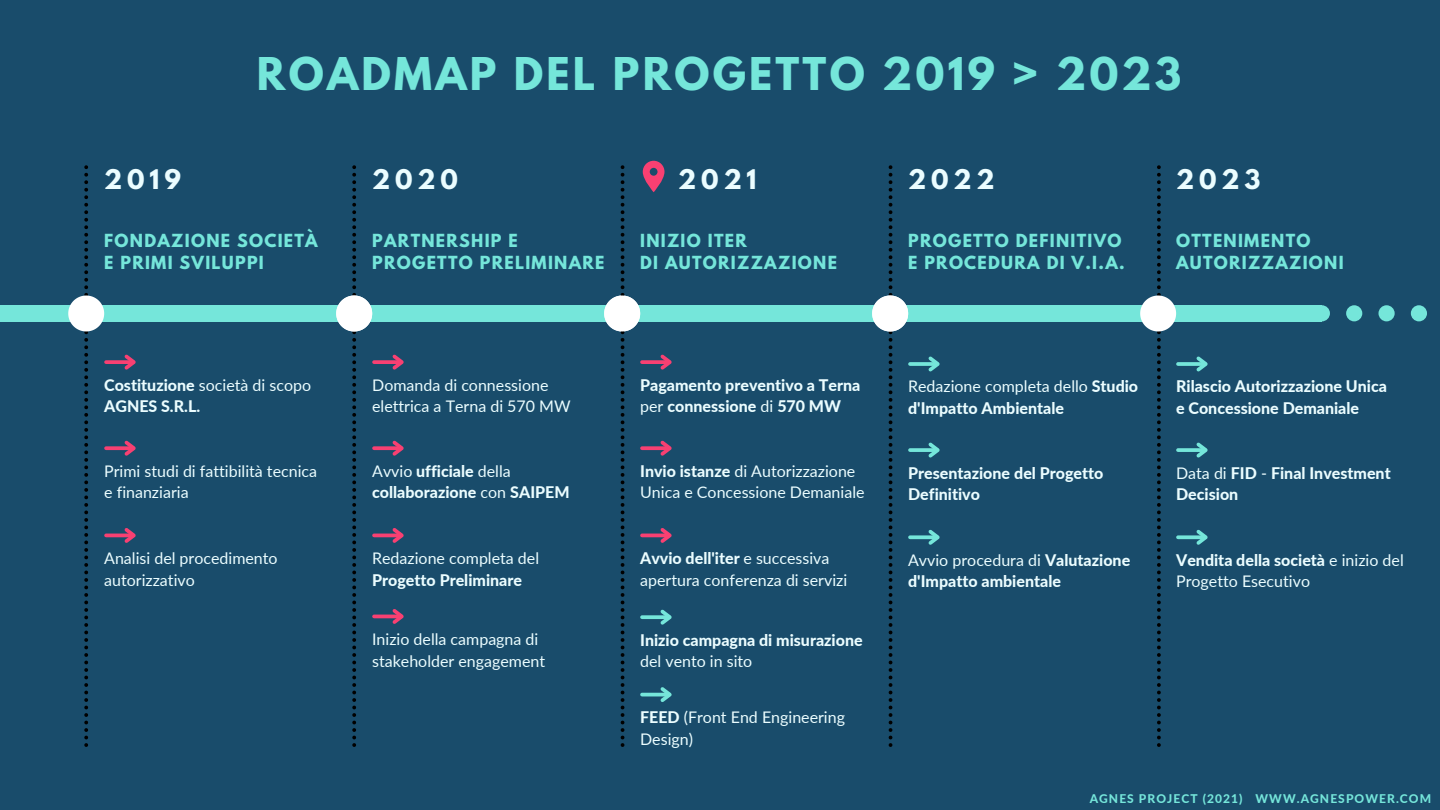
<style>
.page{position:relative;width:1440px;height:810px;background:#194c6b}
.page>*{position:absolute;margin:0;border:0;box-sizing:border-box;transform-origin:0 0}
.t1{font:700 40px "League Spartan";letter-spacing:.08em;color:#75e6da}
.t2{font:700 24px "League Spartan";letter-spacing:.205em;color:#ebfdff}
.t3{font:16px/21.8px "Lato";color:#ebfdff}
.t4{font:800 16px/21.8px "Lato";color:#ebfdff}
.t5{font:700 16px/21.8px "League Spartan";letter-spacing:.08em;color:#75e6da}
.t6{font:800 12px "Lato";letter-spacing:.09em;color:#75e6da}
.s1{font-weight:800}
.s2{font-weight:400}
</style>
<div class="page">
<div style="left:0;top:305px;width:1322px;height:17px;background:#75e6da"></div>
<svg style="left:68px;top:165px;width:36px;height:582px"></svg>
<svg style="left:336px;top:165px;width:36px;height:582px"></svg>
<svg style="left:872px;top:165px;width:36px;height:582px"></svg>
<svg style="left:1140px;top:165px;width:36px;height:582px"></svg>
<svg style="left:1322px;top:305px;width:105px;height:16px"></svg>
<svg style="left:106px;top:360px;width:15px;height:4px"></svg>
<svg style="left:121px;top:354px;width:15px;height:16px"></svg>
<svg style="left:106px;top:446px;width:15px;height:4px"></svg>
<svg style="left:121px;top:440px;width:15px;height:16px"></svg>
<hr style="left:106px;top:534px;width:27px;height:3px;background:#f84072">
<svg style="left:121px;top:528px;width:15px;height:15px"></svg>
<svg style="left:374px;top:360px;width:15px;height:4px"></svg>
<svg style="left:389px;top:354px;width:15px;height:16px"></svg>
<svg style="left:374px;top:446px;width:15px;height:4px"></svg>
<svg style="left:389px;top:440px;width:15px;height:16px"></svg>
<hr style="left:374px;top:534px;width:27px;height:3px;background:#f84072">
<svg style="left:389px;top:528px;width:15px;height:15px"></svg>
<hr style="left:374px;top:615px;width:27px;height:3px;background:#f84072">
<svg style="left:389px;top:609px;width:15px;height:15px"></svg>
<svg style="left:910px;top:362px;width:15px;height:4px"></svg>
<svg style="left:925px;top:356px;width:15px;height:16px"></svg>
<svg style="left:910px;top:448px;width:15px;height:4px"></svg>
<svg style="left:925px;top:442px;width:15px;height:16px"></svg>
<svg style="left:910px;top:535px;width:15px;height:4px"></svg>
<svg style="left:925px;top:529px;width:15px;height:16px"></svg>
<svg style="left:1178px;top:362px;width:15px;height:4px"></svg>
<svg style="left:1193px;top:356px;width:15px;height:16px"></svg>
<svg style="left:1178px;top:448px;width:15px;height:4px"></svg>
<svg style="left:1193px;top:442px;width:15px;height:16px"></svg>
<svg style="left:1178px;top:535px;width:15px;height:4px"></svg>
<svg style="left:1193px;top:529px;width:15px;height:16px"></svg>
<svg style="left:604px;top:161px;width:68px;height:586px"></svg>
<p class="t1" style="left:257px;top:54px;width:926px">ROADMAP DEL PROGETTO 2019 &gt; 2023</p>
<p class="t2" style="left:104px;top:168px;width:78px">2019</p>
<p class="t2" style="left:372px;top:168px;width:87px">2020</p>
<p class="t2" style="left:678px;top:168px;width:80px">2021</p>
<p class="t2" style="left:908px;top:168px;width:88px">2022</p>
<p class="t2" style="left:1176px;top:168px;width:86px">2023</p>
<p class="t5" style="left:104px;top:232px;width:215px">FONDAZIONE SOCIETÀ</p>
<p class="t5" style="left:104px;top:254px;width:161px">E PRIMI SVILUPPI</p>
<p class="t5" style="left:372px;top:232px;width:234px">PARTNERSHIP E<br>PROGETTO PRELIMINARE</p>
<p class="t5" style="left:640px;top:232px;width:108px">INIZIO ITER</p>
<p class="t5" style="left:908px;top:232px;width:215px">PROGETTO DEFINITIVO</p>
<p class="t5" style="left:908px;top:254px;width:218px">E PROCEDURA DI V.I.A.</p>
<p class="t5" style="left:1176px;top:232px;width:169px">OTTENIMENTO<br>AUTORIZZAZIONI</p>
<p class="t5" style="left:640px;top:254px;width:198px">DI AUTORIZZAZIONE</p>
<p class="t3" style="left:104px;top:373px;width:208px"><span class="s1">Costituzione</span> società di scopo</p>
<p class="t4" style="left:104px;top:395px;width:97px">AGNES S.R.L.</p>
<p class="t3" style="left:372px;top:373px;width:200px">Domanda di connessione elettrica a Terna di 570 MW</p>
<p class="t4" style="left:640px;top:373px;width:222px">Pagamento preventivo a Terna</p>
<p class="t4" style="left:640px;top:395px;width:202px"><span class="s2">per</span> connessione <span class="s2">di</span> 570 MW</p>
<p class="t3" style="left:908px;top:375px;width:232px">Redazione completa dello <span class="s1">Studio</span></p>
<p class="t4" style="left:908px;top:397px;width:157px">d'Impatto Ambientale</p>
<p class="t4" style="left:1176px;top:375px;width:212px">Rilascio Autorizzazione Unica</p>
<p class="t4" style="left:1176px;top:397px;width:185px">e Concessione Demaniale</p>
<p class="t3" style="left:104px;top:460px;width:214px">Primi studi di fattibilità tecnica</p>
<p class="t3" style="left:104px;top:481px;width:86px">e finanziaria</p>
<p class="t4" style="left:372px;top:460px;width:199px"><span class="s2">Avvio</span> ufficiale <span class="s2">della </span>collaborazione <span class="s2">con</span> SAIPEM</p>
<p class="t3" style="left:640px;top:460px;width:217px"><span class="s1">Invio istanze</span> di Autorizzazione</p>
<p class="t3" style="left:640px;top:481px;width:226px">Unica e Concessione Demaniale</p>
<p class="t4" style="left:908px;top:461px;width:197px">Presentazione del Progetto</p>
<p class="t4" style="left:908px;top:483px;width:73px">Definitivo</p>
<p class="t4" style="left:1176px;top:461px;width:216px"><span class="s2">Data di</span> FID <span class="s2">-</span> Final Investment<br>Decision</p>
<p class="t3" style="left:104px;top:547px;width:175px">Analisi del procedimento autorizzativo</p>
<p class="t3" style="left:372px;top:547px;width:168px">Redazione completa del</p>
<p class="t4" style="left:372px;top:568px;width:151px">Progetto Preliminare</p>
<p class="t3" style="left:640px;top:547px;width:209px"><span class="s1">Avvio dell'iter</span> e successiva apertura conferenza di servizi</p>
<p class="t3" style="left:908px;top:549px;width:224px">Avvio procedura di <span class="s1">Valutazione</span></p>
<p class="t4" style="left:908px;top:570px;width:154px">d'Impatto ambientale</p>
<p class="t3" style="left:1176px;top:549px;width:229px"><span class="s1">Vendita della società</span> e inizio del<br>Progetto Esecutivo</p>
<p class="t3" style="left:372px;top:628px;width:168px">Inizio della campagna di</p>
<p class="t3" style="left:372px;top:650px;width:174px">stakeholder engagement</p>
<p class="t4" style="left:640px;top:629px;width:224px">Inizio campagna di misurazione</p>
<p class="t3" style="left:640px;top:650px;width:114px">del vento in sito</p>
<p class="t3" style="left:640px;top:706px;width:206px"><span class="s1">FEED</span> (Front End Engineering</p>
<p class="t3" style="left:640px;top:728px;width:54px">Design)</p>
<p class="t6" style="left:1090px;top:791px;width:343px">AGNES PROJECT (2021) WWW.AGNESPOWER.COM</p>
</div>
